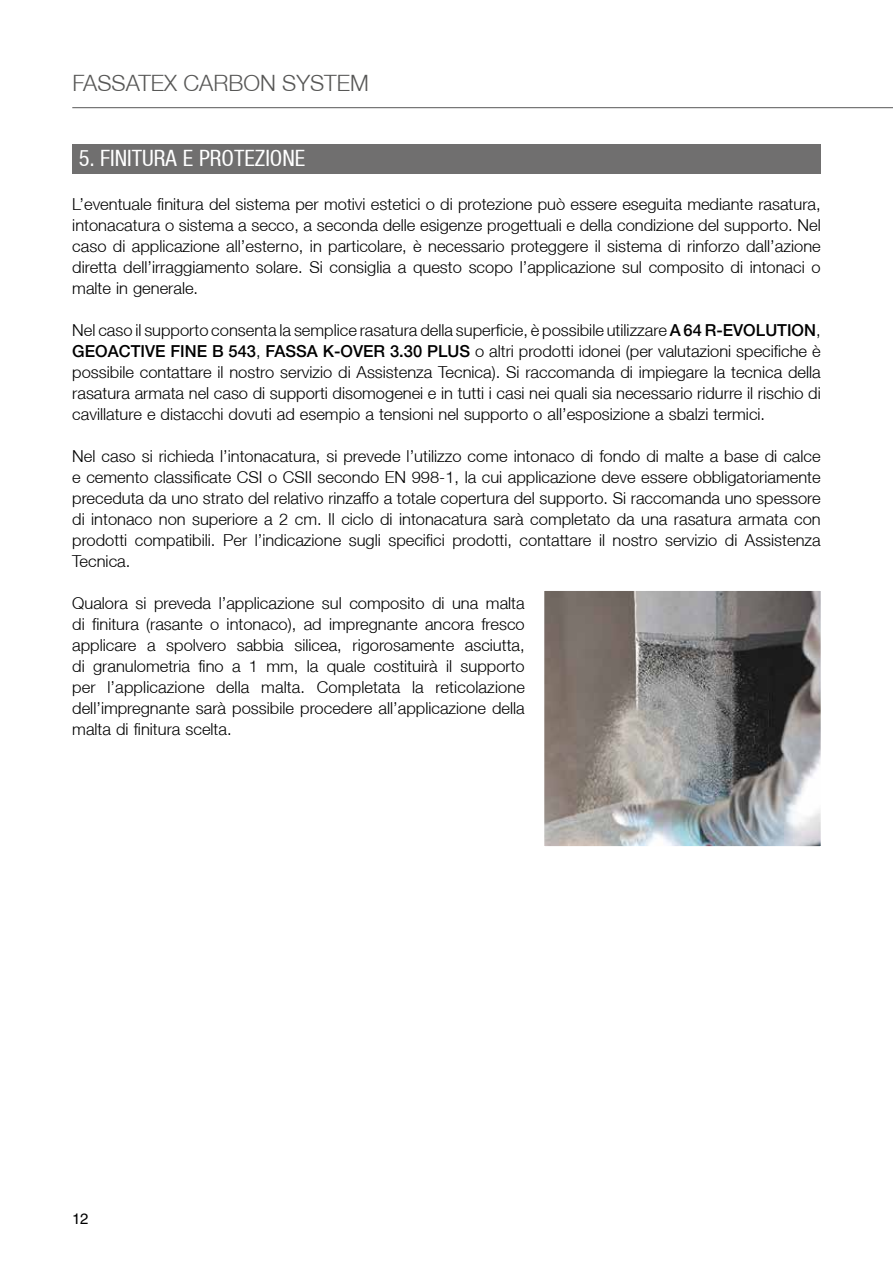
<style>
.page{position:relative;width:893px;height:1263px;background:#fff}
.page>*{position:absolute;margin:0;border:0;box-sizing:border-box;transform-origin:0 0}
.t1{font:condensed 22.5px "Helvetica Neue LT";color:#fff}
.t2{font:300 22.5px "Helvetica Neue LT";color:#575756}
.t3{font:300 16.5px/21px "Helvetica Neue LT";color:#000;text-align:justify}
.t4{font:15px "Helvetica LT Std";color:#000}
.s1{font-weight:500}
</style>
<div class="page">
<hr style="left:72px;top:107px;width:821px;height:1px;background:#575756">
<div style="left:72px;top:144px;width:749px;height:29px;background:#706f6f"></div>
<svg style="left:544px;top:591px;width:277px;height:256px;background:#888584"></svg>
<h1 class="t2" style="left:72px;top:69px;width:298px">FASSATEX CARBON SYSTEM</h1>
<h1 class="t1" style="left:79px;top:145px;width:228px">5. FINITURA E PROTEZIONE</h1>
<p class="t3" style="left:72px;top:193px;width:750px">L’eventuale finitura del sistema per motivi estetici o di protezione può essere eseguita mediante rasatura, intonacatura o sistema a secco, a seconda delle esigenze progettuali e della condizione del supporto. Nel caso di applicazione all’esterno, in particolare, è necessario proteggere il sistema di rinforzo dall’azione diretta dell’irraggiamento solare. Si consiglia a questo scopo l’applicazione sul composito di intonaci o malte in generale.</p>
<p class="t3" style="left:72px;top:319px;width:750px">Nel caso il supporto consenta la semplice rasatura della superficie, è possibile utilizzare <span class="s1">A 64 R-EVOLUTION</span>, <span class="s1">GEOACTIVE FINE B 543</span>, <span class="s1">FASSA K-OVER 3.30 PLUS</span> o altri prodotti idonei (per valutazioni specifiche è possibile contattare il nostro servizio di Assistenza Tecnica). Si raccomanda di impiegare la tecnica della rasatura armata nel caso di supporti disomogenei e in tutti i casi nei quali sia necessario ridurre il rischio di cavillature e distacchi dovuti ad esempio a tensioni nel supporto o all’esposizione a sbalzi termici.</p>
<p class="t3" style="left:72px;top:445px;width:750px">Nel caso si richieda l’intonacatura, si prevede l’utilizzo come intonaco di fondo di malte a base di calce e cemento classificate CSI o CSII secondo EN 998-1, la cui applicazione deve essere obbligatoriamente preceduta da uno strato del relativo rinzaffo a totale copertura del supporto. Si raccomanda uno spessore di intonaco non superiore a 2 cm. Il ciclo di intonacatura sarà completato da una rasatura armata con prodotti compatibili. Per l’indicazione sugli specifici prodotti, contattare il nostro servizio di Assistenza Tecnica.</p>
<p class="t3" style="left:72px;top:592px;width:454px">Qualora si preveda l’applicazione sul composito di una malta di finitura (rasante o intonaco), ad impregnante ancora fresco applicare a spolvero sabbia silicea, rigorosamente asciutta, di granulometria fino a 1 mm, la quale costituirà il supporto per l’applicazione della malta. Completata la reticolazione dell’impregnante sarà possibile procedere all’applicazione della malta di finitura scelta.</p>
<p class="t4" style="left:72px;top:1210px;width:18px">12</p>
</div>
